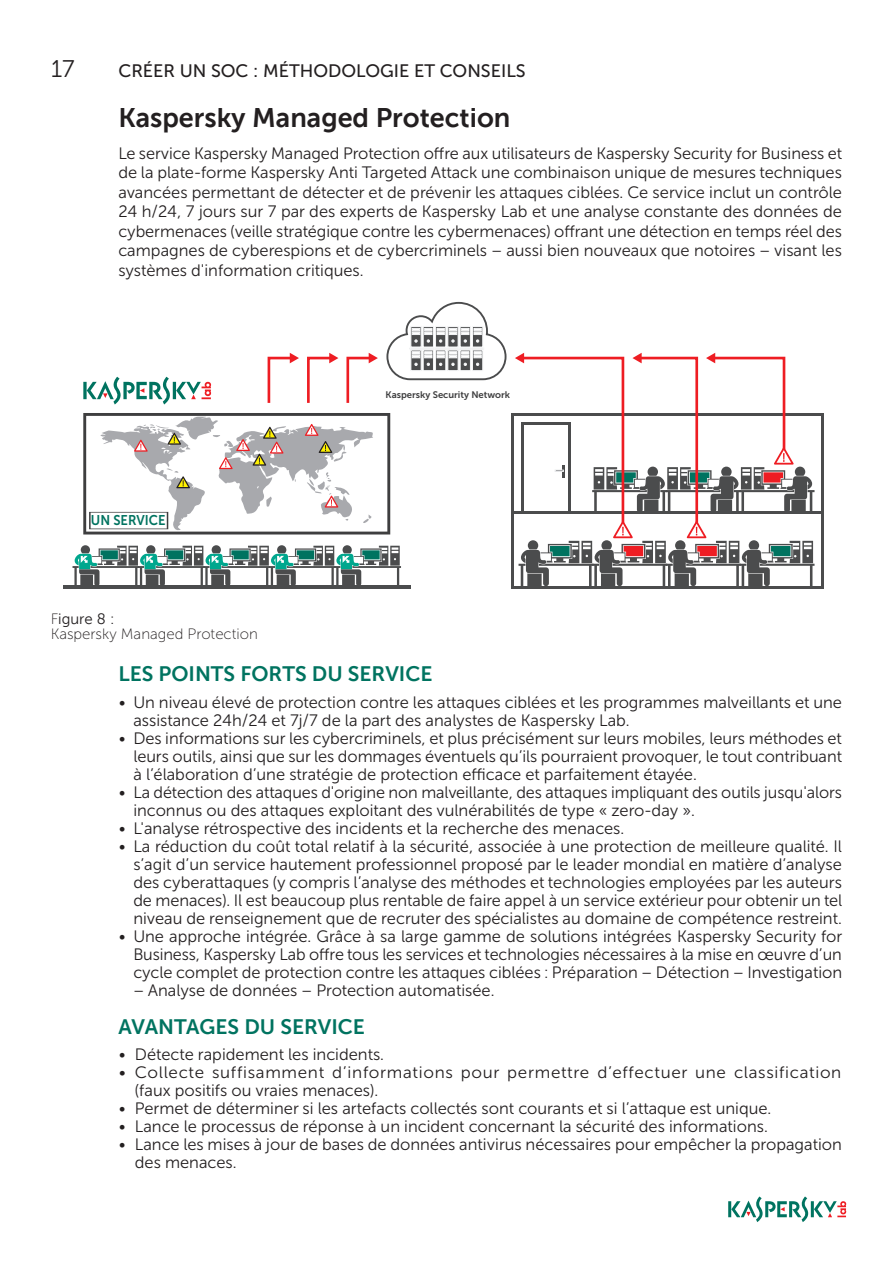
<style>
.page{position:relative;width:893px;height:1263px;background:#fff}
.page>*{position:absolute;margin:0;border:0;box-sizing:border-box;transform-origin:0 0}
.t1{font:27px "Museo Sans 700";color:#231f20}
.t2{font:24px "Museo Sans 300";color:#231f20}
.t3{font:21px "Museo Sans 700";color:#007360}
.t4{font:18px "Museo Sans 500";color:#231f20}
.t5{font:16.5px/18px "Museo Sans Cyrl 300";color:#231f20;text-align:justify}
.t6{font:16.5px/18px "Museo Sans Cyrl 300";letter-spacing:.04em;color:#231f20}
.t7{font:15px "Museo Sans 100";color:#231f20}
.t8{font:15px "Museo Sans 300";color:#231f20}
.t9{font:14.1px "Museo Sans 700";color:#007360;scale:.92 1}
.t10{font:9.45px "Museo Sans 700";color:#3e3e3f}
.s1{font-family:"Museo Sans 100"}
</style>
<div class="page">
<svg style="left:728px;top:1196px;width:118px;height:26px"></svg>
<svg style="left:83px;top:377px;width:128px;height:27px"></svg>
<hr style="left:512px;top:586px;width:311px;height:3px;background:#4b4c4d">
<hr style="left:512px;top:413px;width:311px;height:3px;background:#4b4c4d">
<hr style="left:512px;top:511px;width:311px;height:3px;background:#4b4c4d">
<svg style="left:83px;top:413px;width:307px;height:121px"></svg>
<svg style="left:386px;top:301px;width:121px;height:80px"></svg>
<hr style="left:63px;top:585px;width:348px;height:4px;background:#4b4c4d">
<svg style="left:73px;top:545px;width:328px;height:40px"></svg>
<svg style="left:346px;top:353px;width:32px;height:50px"></svg>
<svg style="left:307px;top:353px;width:31px;height:50px"></svg>
<svg style="left:267px;top:353px;width:32px;height:50px"></svg>
<svg style="left:515px;top:353px;width:299px;height:233px"></svg>
<hr style="left:512px;top:413px;width:2px;height:176px;background:#4b4c4d">
<hr style="left:821px;top:413px;width:3px;height:176px;background:#4b4c4d">
<h2 class="t2" style="left:51px;top:55px;width:25px">17</h2>
<p class="t4" style="left:118px;top:60px;width:409px">CRÉER UN SOC : MÉTHODOLOGIE ET CONSEILS</p>
<h1 class="t1" style="left:118px;top:102px;width:394px">Kaspersky Managed Protection</h1>
<p class="t5" style="left:118px;top:143px;width:725px;line-height:19.5px">Le service Kaspersky Managed Protection offre aux utilisateurs de Kaspersky Security for Business et de la plate-forme Kaspersky Anti Targeted Attack une combinaison unique de mesures techniques avancées permettant de détecter et de prévenir les attaques ciblées. Ce service inclut un contrôle 24 h/24, 7 jours sur 7 par des experts de Kaspersky Lab et une analyse constante des données de cybermenaces (veille stratégique contre les cybermenaces) offrant une détection en temps réel des campagnes de cyberespions et de cybercriminels – aussi bien nouveaux que notoires – visant les systèmes d'information critiques.</p>
<p class="t9" style="left:91px;top:512px;width:83px">UN SERVICE</p>
<p class="t8" style="left:51px;top:611px;width:65px"><span class="s1">F</span>igure 8 :</p>
<p class="t7" style="left:51px;top:626px;width:209px">Kaspersky Managed Protection</p>
<p class="t10" style="left:386px;top:389px;width:126px">Kaspersky Security Network</p>
<p class="t3" style="left:118px;top:662px;width:316px">LES POINTS FORTS DU SERVICE</p>
<p class="t5" style="left:133px;top:693px;width:710px;text-indent:-15px">• Un niveau élevé de protection contre les attaques ciblées et les programmes malveillants et une assistance 24h/24 et 7j/7 de la part des analystes de Kaspersky Lab.</p>
<p class="t5" style="left:133px;top:729px;width:710px;text-indent:-15px">• Des informations sur les cybercriminels, et plus précisément sur leurs mobiles, leurs méthodes et leurs outils, ainsi que sur les dommages éventuels qu’ils pourraient provoquer, le tout contribuant à l’élaboration d’une stratégie de protection efficace et parfaitement étayée.</p>
<p class="t5" style="left:133px;top:783px;width:710px;text-indent:-15px">• La détection des attaques d'origine non malveillante, des attaques impliquant des outils jusqu'alors inconnus ou des attaques exploitant des vulnérabilités de type « zero-day ».</p>
<p class="t5" style="left:118px;top:819px;width:507px">• L'analyse rétrospective des incidents et la recherche des menaces.</p>
<p class="t5" style="left:133px;top:837px;width:710px;text-indent:-15px">• La réduction du coût total relatif à la sécurité, associée à une protection de meilleure qualité. Il s’agit d’un service hautement professionnel proposé par le leader mondial en matière d’analyse des cyberattaques (y compris l’analyse des méthodes et technologies employées par les auteurs de menaces). Il est beaucoup plus rentable de faire appel à un service extérieur pour obtenir un tel niveau de renseignement que de recruter des spécialistes au domaine de compétence restreint.</p>
<p class="t5" style="left:133px;top:927px;width:710px;text-indent:-15px">• Une approche intégrée. Grâce à sa large gamme de solutions intégrées Kaspersky Security for Business, Kaspersky Lab offre tous les services et technologies nécessaires à la mise en œuvre d’un cycle complet de protection contre les attaques ciblées : Préparation – Détection – Investigation</p>
<p class="t5" style="left:133px;top:981px;width:363px">– Analyse de données – Protection automatisée.</p>
<p class="t3" style="left:118px;top:1015px;width:248px">AVANTAGES DU SERVICE</p>
<p class="t5" style="left:118px;top:1045px;width:267px">• Détecte rapidement les incidents.</p>
<p class="t6" style="left:135px;top:1063px;width:708px;text-indent:-16px">• Collecte suffisamment d’informations pour permettre d’effectuer une classification (faux positifs ou vraies menaces).</p>
<p class="t5" style="left:118px;top:1099px;width:655px">• Permet de déterminer si les artefacts collectés sont courants et si l’attaque est unique.</p>
<p class="t5" style="left:118px;top:1117px;width:651px">• Lance le processus de réponse à un incident concernant la sécurité des informations.</p>
<p class="t5" style="left:135px;top:1135px;width:709px;text-indent:-16px">• Lance les mises à jour de bases de données antivirus nécessaires pour empêcher la propagation des menaces.</p>
</div>
